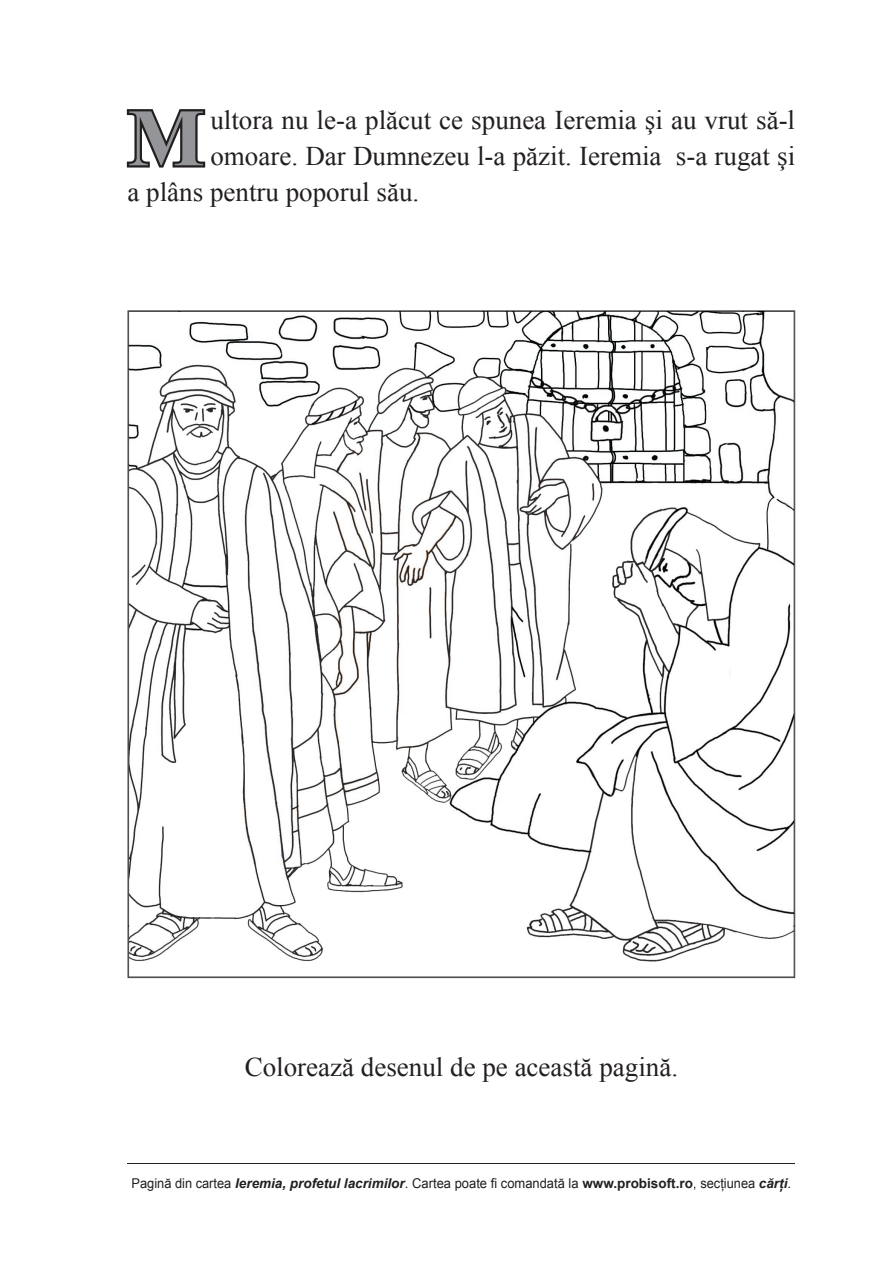
<style>
.page{position:relative;width:893px;height:1263px;background:#fff}
.page>*{position:absolute;margin:0;border:0;box-sizing:border-box;transform-origin:0 0}
.t1{font:700 81.3px "Times New Roman";color:#939598}
.t2{font:27px "Times New Roman";color:#231f20}
.t3{font:13.5px "Arial";color:#231f20;scale:.95 1}
.s1{font-weight:700;font-style:italic}
.s2{font-weight:700}
</style>
<div class="page">
<svg style="left:127px;top:109px;width:78px;height:59px"></svg>
<svg style="left:128px;top:310px;width:667px;height:668px"></svg>
<img style="left:128px;top:925px;width:666px;height:52px">
<img style="left:128px;top:311px;width:52px;height:615px">
<img style="left:743px;top:311px;width:51px;height:615px">
<img style="left:179px;top:311px;width:565px;height:52px">
<hr style="left:128px;top:1163px;width:667px;height:1px;background:#231f20">
<h1 class="t1" style="left:128px;top:82px;width:78px">M</h1>
<p class="t2" style="left:210px;top:102px;width:586px">ultora nu le-a plăcut ce spunea Ieremia şi au vrut să-l</p>
<p class="t2" style="left:210px;top:138px;width:586px">omoare. Dar Dumnezeu l-a păzit. Ieremia s-a rugat şi</p>
<p class="t2" style="left:128px;top:174px;width:293px">a plâns pentru poporul său.</p>
<p class="t2" style="left:245px;top:1049px;width:435px">Colorează desenul de pe această pagină.</p>
<p class="t3" style="left:132px;top:1174px;width:696px">Pagină din cartea <span class="s1">Ieremia, profetul lacrimilor</span>. Cartea poate fi comandată la <span class="s2">www.probisoft.ro</span>, secţiunea <span class="s1">cărţi</span>.</p>
</div>
